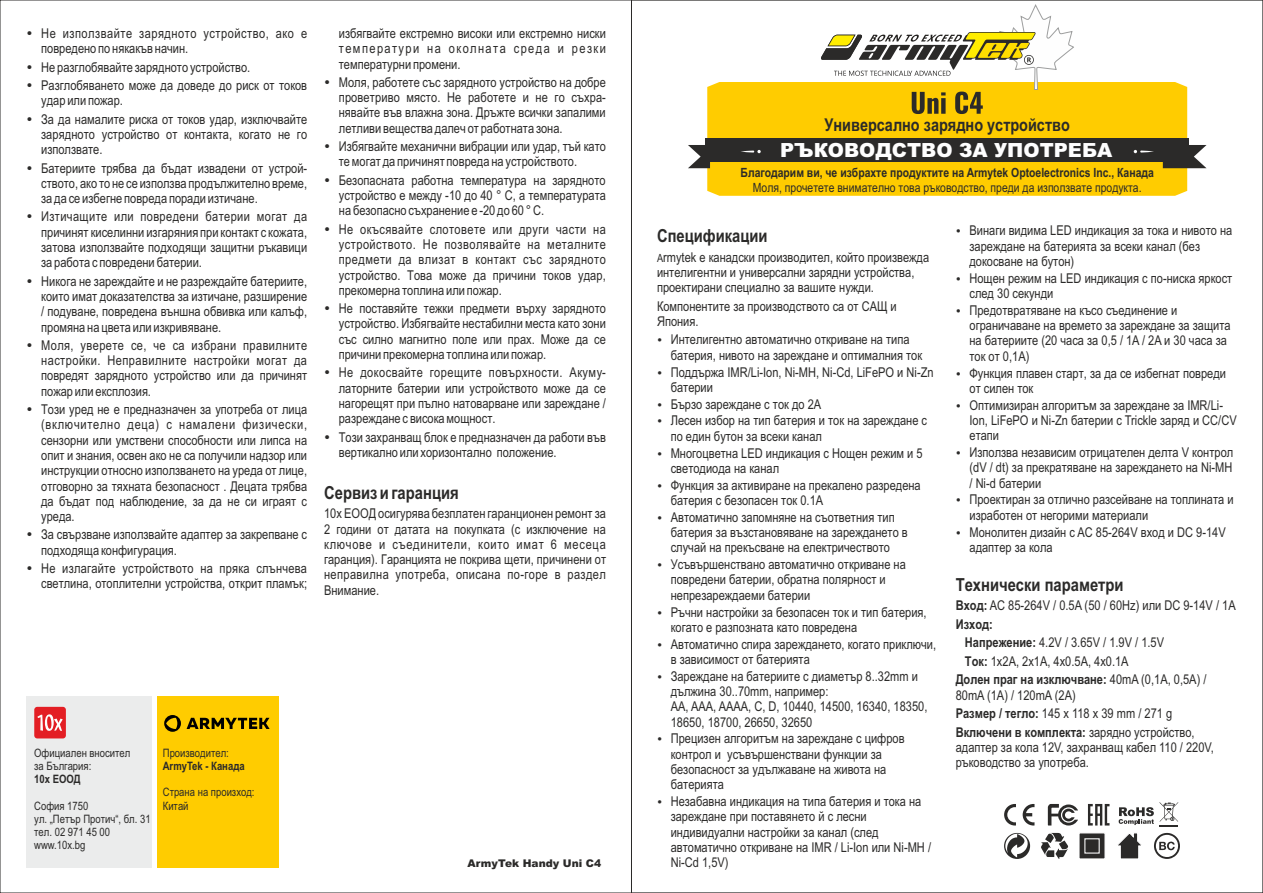
<style>
.page{position:relative;width:1263px;height:893px;background:#fff}
.page>*{position:absolute;margin:0;border:0;box-sizing:border-box;transform-origin:0 0}
.t1{font:900 19.5px "Arial";color:#fefefe}
.t2{font:700 18px "Arial Narrow";color:#2b2a29}
.t3{font:700 17.7px "Arial Narrow";color:#2b2a29}
.t4{font:13.5px/15.3px "Arial Narrow";color:#2b2a29}
.t5{font:13.5px/15.3px "Arial Narrow";letter-spacing:.035em;color:#2b2a29}
.t6{font:700 13.5px "Arial Narrow";color:#2b2a29}
.t7{font:700 12.75px "Arial Narrow";color:#2b2a29}
.t8{font:12.75px "Arial Narrow";color:#2b2a29}
.t9{font:11.55px/13px "Arial Narrow";color:#2b2a29}
.t10{font:700 11.55px "Arial Narrow";color:#2b2a29}
.t11{font:900 10.65px "Arial";color:#2b2a29}
.s1{font-size:11.25px}
.s2{font-weight:700}
</style>
<div class="page">
<div style="left:27px;top:696px;width:125px;height:171px;background:#ebecec"></div>
<div style="left:157px;top:696px;width:121px;height:171px;background:#fc0"></div>
<div style="left:34px;top:707px;width:32px;height:31px;background:#e31e24;border-radius:3px"></div>
<svg style="left:37px;top:714px;width:26px;height:17px"></svg>
<svg style="left:164px;top:715px;width:17px;height:17px"></svg>
<svg style="left:166px;top:718px;width:11px;height:11px"></svg>
<svg style="left:187px;top:718px;width:83px;height:11px"></svg>
<svg style="left:1004px;top:804px;width:12px;height:21px"></svg>
<svg style="left:1023px;top:804px;width:11px;height:21px"></svg>
<svg style="left:1004px;top:833px;width:26px;height:26px"></svg>
<svg style="left:1041px;top:802px;width:139px;height:57px"></svg>
<div style="left:707px;top:82px;width:480px;height:114px;background:#fc0"></div>
<div style="left:705px;top:138px;width:483px;height:24px;background:#2b2a29"></div>
<svg style="left:688px;top:145px;width:518px;height:23px"></svg>
<svg style="left:820px;top:0;width:254px;height:114px"></svg>
<p class="t5" style="left:41px;top:27px;width:267px">Не използвайте зарядното устройство, ако е повредено по някакъв начин.</p>
<p class="t4" style="left:41px;top:60px;width:211px">Не разглобявайте зарядното устройство.</p>
<p class="t4" style="left:41px;top:79px;width:267px">Разглобяването може да доведе до риск от токов удар или пожар.</p>
<p class="t4" style="left:41px;top:112px;width:267px;text-align:justify">За да намалите риска от токов удар, изключвайте зарядното устройство от контакта, когато не го използвате.</p>
<p class="t4" style="left:41px;top:161px;width:267px;text-align:justify">Батериите трябва да бъдат извадени от устрой&shy;ството, ако то не се използва продължително време, за да се избегне повреда поради изтичане.</p>
<p class="t4" style="left:41px;top:210px;width:267px;text-align:justify">Изтичащите или повредени батерии могат да причинят киселинни изгаряния при контакт с кожата, затова използвайте подходящи защитни ръкавици за работа с повредени батерии.</p>
<p class="t4" style="left:41px;top:274px;width:267px;text-align:justify">Никога не зареждайте и не разреждайте батериите, които имат доказателства за изтичане, разширение / подуване, повредена външна обвивка или калъф, промяна на цвета или изкривяване.</p>
<p class="t4" style="left:41px;top:339px;width:267px;text-align:justify">Моля, уверете се, че са избрани правилните настройки. Неправилните настройки могат да повредят зарядното устройство или да причинят пожар или експлозия.</p>
<p class="t4" style="left:41px;top:403px;width:267px;text-align:justify">Този уред не е предназначен за употреба от лица (включително деца) с намалени физически, сензорни или умствени способности или липса на опит и знания, освен ако не са получили надзор или инструкции относно използването на уреда от лице, отговорно за тяхната безопасност . Децата трябва да бъдат под наблюдение, за да не си играят с уреда.</p>
<p class="t4" style="left:41px;top:528px;width:267px">За свързване използвайте адаптер за закрепване с подходяща конфигурация.</p>
<p class="t4" style="left:41px;top:562px;width:267px">Не излагайте устройството на пряка слънчева светлина, отоплителни устройства, открит пламък;</p>
<p class="t4" style="left:339px;top:27px;width:269px;text-align:justify">избягвайте екстремно високи или екстремно ниски температури на околната среда и резки температурни промени.</p>
<p class="t4" style="left:339px;top:76px;width:269px;text-align:justify">Моля, работете със зарядното устройство на добре проветриво място. Не работете и не го съхра&shy;нявайте във влажна зона. Дръжте всички запалими летливи вещества далеч от работната зона.</p>
<p class="t4" style="left:339px;top:140px;width:269px">Избягвайте механични вибрации или удар, тъй като те могат да причинят повреда на устройството.</p>
<p class="t4" style="left:339px;top:174px;width:269px;text-align:justify">Безопасната работна температура на зарядното устройство е между -10 до 40 ° C, а температурата на безопасно съхранение е -20 до 60 ° C.</p>
<p class="t4" style="left:339px;top:222px;width:269px;text-align:justify">Не окъсявайте слотовете или други части на устройството. Не позволявайте на металните предмети да влизат в контакт със зарядното устройство. Това може да причини токов удар, прекомерна топлина или пожар.</p>
<p class="t4" style="left:339px;top:302px;width:269px;text-align:justify">Не поставяйте тежки предмети върху зарядното устройство. Избягвайте нестабилни места като зони със силно магнитно поле или прах. Може да се причини прекомерна топлина или пожар.</p>
<p class="t4" style="left:339px;top:366px;width:269px;text-align:justify">Не докосвайте горещите повърхности. Акуму&shy;латорните батерии или устройството може да се нагорещят при пълно натоварване или зареждане / разреждане с висока мощност.</p>
<p class="t4" style="left:339px;top:430px;width:269px">Този захранващ блок е предназначен да работи във вертикално или хоризонтално положение.</p>
<h2 class="t2" style="left:324px;top:486px;width:136px">Сервиз и гаранция</h2>
<p class="t4" style="left:324px;top:507px;width:284px;text-align:justify">10х ЕООД осигурява безплатен гаранционен ремонт за 2 години от датата на покупката (с изключение на ключове и съединители, които имат 6 месеца гаранция). Гаранцията не покрива щети, причинени от неправилна употреба, описана по-горе в раздел Внимание.</p>
<p class="t9" style="left:34px;top:747px;width:98px">Официален вносител за България:</p>
<p class="t10" style="left:34px;top:775px;width:48px">10x ЕООД</p>
<p class="t9" style="left:34px;top:800px;width:118px">София 1750<br>ул. „Петър Протич“, бл. 31 тел. 02 971 45 00 www.10x.bg</p>
<p class="t9" style="left:163px;top:747px;width:68px">Производител:</p>
<p class="t10" style="left:163px;top:762px;width:83px">ArmyTek - Канада</p>
<p class="t9" style="left:163px;top:787px;width:93px">Страна на произход:<br>Китай</p>
<p class="t11" style="left:467px;top:859px;width:135px">ArmyTek Handy Uni C4</p>
<h3 class="t3" style="left:824px;top:118px;width:247px">Универсално зарядно устройство</h3>
<h1 class="t1" style="left:780px;top:143px;width:334px">РЪКОВОДСТВО ЗА УПОТРЕБА</h1>
<p class="t7" style="left:740px;top:168px;width:415px">Благодарим ви, че избрахте продуктите на Armytek Optoelectronics Inc., Канада</p>
<p class="t8" style="left:753px;top:182px;width:390px">Моля, прочетете внимателно това ръководство, преди да използвате продукта.</p>
<h2 class="t2" style="left:657px;top:229px;width:112px">Спецификации</h2>
<p class="t4" style="left:657px;top:251px;width:274px"><span class="s1">A</span>rmytek е канадски производител, който произвежда интелигентни и универсални зарядни устройства, проектирани специално за вашите нужди.</p>
<p class="t4" style="left:671px;top:333px;width:253px">Интелигентно автоматично откриване на типа батерия, нивото на зареждане и оптималния ток</p>
<p class="t4" style="left:671px;top:365px;width:264px">Поддържа IMR/Li-Ion, Ni-MH, Ni-Cd, LiFePO и Ni-Zn батерии</p>
<p class="t4" style="left:657px;top:300px;width:241px">Компонентите за производството са от САЩ и<br>Япония.</p>
<p class="t4" style="left:671px;top:397px;width:258px;line-height:16.8px">Бързо зареждане с ток до 2А<br>Лесен избор на тип батерия и ток на зареждане с</p>
<p class="t4" style="left:671px;top:429px;width:253px;line-height:16.8px">по един бутон за всеки канал<br>Многоцветна LED индикация с Нощен режим и 5</p>
<p class="t4" style="left:671px;top:461px;width:252px;line-height:16.8px">светодиода на канал<br>Функция за активиране на прекалено разредена</p>
<p class="t4" style="left:671px;top:494px;width:154px">батерия с безопасен ток 0.1A</p>
<p class="t4" style="left:671px;top:511px;width:239px">Автоматично запомняне на съответния тип батерия за възстановяване на зареждането в случай на прекъсване на електричеството</p>
<p class="t4" style="left:671px;top:558px;width:237px">Усъвършенствано автоматично откриване на повредени батерии, обратна полярност и непрезареждаеми батерии</p>
<p class="t4" style="left:671px;top:637px;width:267px">Автоматично спира зареждането, когато приключи, в зависимост от батерията</p>
<p class="t4" style="left:671px;top:605px;width:257px">Ръчни настройки за безопасен ток и тип батерия, когато е разпозната като повредена</p>
<p class="t4" style="left:671px;top:670px;width:258px">Зареждане на батериите с диаметър 8..32mm и дължина 30..70mm, например:<br>AA, AAA, AAAA, C, D, 10440, 14500, 16340, 18350, 18650, 18700, 26650, 32650</p>
<p class="t4" style="left:671px;top:732px;width:235px">Прецизен алгоритъм на зареждане с цифров контрол и усъвършенствани функции за безопасност за удължаване на живота на батерията</p>
<p class="t4" style="left:671px;top:795px;width:262px">Незабавна индикация на типа батерия и тока на зареждане при поставянето й с лесни индивидуални настройки за канал (след автоматично откриване на IMR / Li-Ion или Ni-MH / Ni-Cd 1,5V)</p>
<p class="t4" style="left:969px;top:224px;width:264px">Винаги видима LED индикация за тока и нивото на зареждане на батерията за всеки канал (без докосване на бутон)</p>
<p class="t4" style="left:969px;top:304px;width:263px">Предотвратяване на късо съединение и ограничаване на времето за зареждане за защита на батериите (20 часа за 0,5 / 1A / 2A и 30 часа за ток от 0,1A)</p>
<p class="t4" style="left:969px;top:272px;width:264px">Нощен режим на LED индикация с по-ниска яркост след 30 секунди</p>
<p class="t4" style="left:969px;top:366px;width:258px">Функция плавен старт, за да се избегнат повреди от силен ток</p>
<p class="t4" style="left:969px;top:398px;width:269px">Оптимизиран алгоритъм за зареждане за IMR/Li-<br>Ion, LiFePO и Ni-Zn батерии с Trickle заряд и CC/CV етапи</p>
<p class="t4" style="left:969px;top:446px;width:265px;text-align:justify">Използва независим отрицателен делта V контрол (dV / dt) за прекратяване на зареждането на Ni-MH / Ni-d батерии</p>
<p class="t4" style="left:969px;top:493px;width:266px">Проектиран за отлично разсейване на топлината и изработен от негорими материали</p>
<p class="t4" style="left:969px;top:525px;width:258px">Монолитен дизайн с AC 85-264V вход и DC 9-14V адаптер за кола</p>
<h2 class="t2" style="left:956px;top:578px;width:169px">Технически параметри</h2>
<p class="t4" style="left:956px;top:599px;width:282px"><span class="s2">Вход:</span> AC 85-264V / 0.5A (50 / 60Hz) или DC 9-14V / 1A</p>
<p class="t6" style="left:956px;top:619px;width:39px">Изход:</p>
<p class="t4" style="left:965px;top:636px;width:201px"><span class="s2">Напрежение:</span> 4.2V / 3.65V / 1.9V / 1.5V</p>
<p class="t4" style="left:965px;top:655px;width:165px"><span class="s2">Ток:</span> 1x2А, 2x1A, 4x0.5A, 4x0.1A</p>
<p class="t4" style="left:956px;top:673px;width:252px"><span class="s2">Долен праг на изключване:</span> 40mA (0,1A, 0,5A) /<br>80mA (1A) / 120mA (2A)</p>
<p class="t4" style="left:956px;top:707px;width:218px"><span class="s2">Размер / тегло:</span> 145 x 118 x 39 mm / 271 g</p>
<p class="t4" style="left:956px;top:726px;width:260px"><span class="s2">Включени в комплекта:</span> зарядно устройство, адаптер за кола 12V, захранващ кабел 110 / 220V, ръководство за употреба.</p>
</div>
